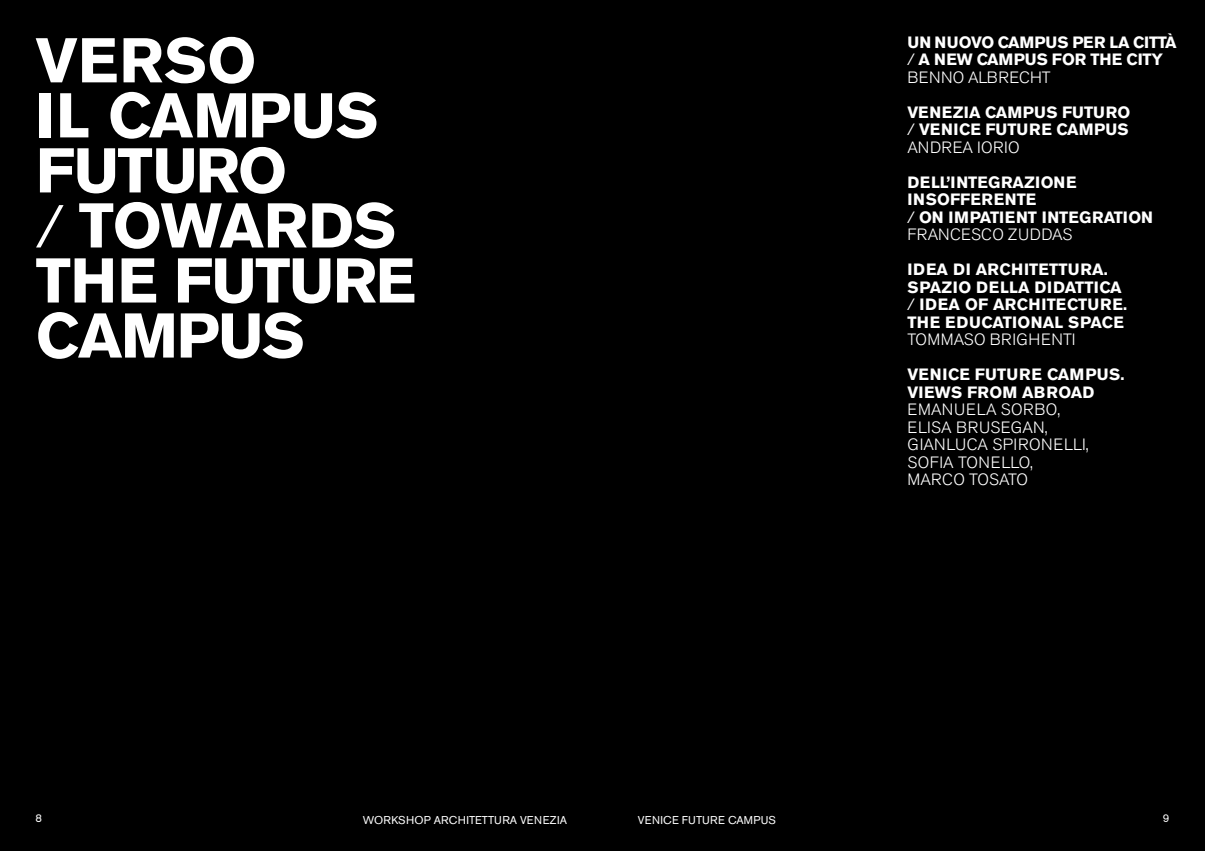
<style>
.page{position:relative;width:1205px;height:851px;background:#fff}
.page>*{position:absolute;margin:0;border:0;box-sizing:border-box;transform-origin:0 0}
.t1{font:700 62.5px/55px "Akzidenz Grotesk Pro";letter-spacing:-.02em;color:#fff}
.t2{font:700 16.25px/17.5px "Akzidenz Grotesk Pro";letter-spacing:.01em;color:#fff}
.t3{font:300 16.25px/17.5px "Akzidenz Grotesk Pro";letter-spacing:.03em;color:#fff}
.t4{font:700 16.25px/17.5px "Akzidenz Grotesk Pro";letter-spacing:-.015em;color:#fff}
.t5{font:11.25px "Akzidenz Grotesk Pro";letter-spacing:.02em;color:#fff}
.s1{font-weight:300;font-size:60px}
.s2{font-weight:300}
</style>
<div class="page">
<div style="left:0;top:0;width:1205px;height:850px;background:#000"></div>
<h1 class="t1" style="left:35px;top:32px;width:382px">VERSO<br>IL CAMPUS<br>FUTURO<br><span class="s1">/</span> TOWARDS<br>THE FUTURE<br>CAMPUS</h1>
<p class="t4" style="left:907px;top:33px;width:271px">UN NUOVO CAMPUS PER LA CITTÀ <span class="s2">/</span> A NEW CAMPUS FOR THE CITY<br><span class="s2">BENNO ALBRECHT</span></p>
<p class="t2" style="left:907px;top:103px;width:225px;text-align:justify">VENEZIA CAMPUS FUTURO <span class="s2">/</span> VENICE FUTURE CAMPUS <span class="s2">ANDREA IORIO</span></p>
<p class="t2" style="left:907px;top:173px;width:247px">DELL’INTEGRAZIONE<br>INSOFFERENTE<br><span class="s2">/</span> ON IMPATIENT INTEGRATION<br><span class="s2">FRANCESCO ZUDDAS</span></p>
<p class="t2" style="left:907px;top:261px;width:221px">IDEA DI ARCHITETTURA.<br>SPAZIO DELLA DIDATTICA <span class="s2">/</span> IDEA OF ARCHITECTURE.<br>THE EDUCATIONAL SPACE</p>
<p class="t3" style="left:907px;top:331px;width:170px">TOMMASO BRIGHENTI</p>
<p class="t2" style="left:907px;top:366px;width:219px">VENICE FUTURE CAMPUS.<br>VIEWS FROM ABROAD</p>
<p class="t3" style="left:907px;top:401px;width:183px">EMANUELA SORBO,<br>ELISA BRUSEGAN,<br>GIANLUCA SPIRONELLI,<br>SOFIA TONELLO,<br>MARCO TOSATO</p>
<p class="t5" style="left:35px;top:810px;width:8px">8</p>
<p class="t5" style="left:363px;top:813px;width:206px">WORKSHOP ARCHITETTURA VENEZIA</p>
<p class="t5" style="left:638px;top:813px;width:140px">VENICE FUTURE CAMPUS</p>
<p class="t5" style="left:1163px;top:810px;width:8px">9</p>
</div>
